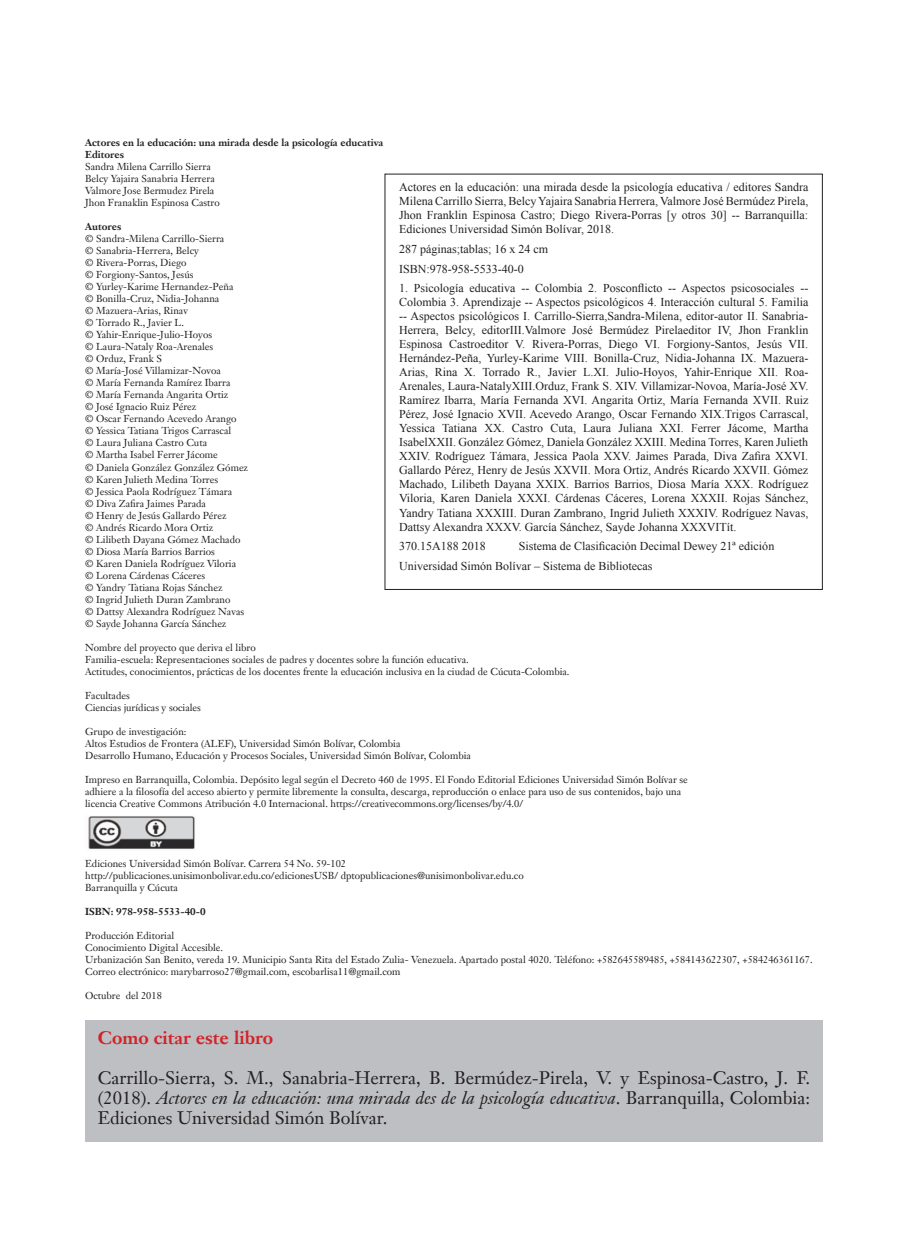
<style>
.page{position:relative;width:908px;height:1248px;background:#fff}
.page>*{position:absolute;margin:0;border:0;box-sizing:border-box;transform-origin:0 0}
.t1{font:18px "Janson Text LT";color:#231f20}
.t2{font:italic 18px "Janson Text";color:#231f20}
.t3{font:700 18px "Janson Text LT";color:#d1232a}
.t4{font:12px/14px "Times New Roman";color:#231f20;text-align:justify}
.t5{font:10px/12px "Janson Text LT";color:#231f20}
.t6{font:700 10px/12px "Janson Text LT";color:#231f20}
.s1{font-family:"Janson Text LT";font-style:normal}
</style>
<div class="page">
<img style="left:88px;top:816px;width:107px;height:33px">
<div style="left:85px;top:1020px;width:737px;height:121px;background:#bebfc2"></div>
<p class="t6" style="left:85px;top:137px;width:299px">Actores en la educación: una mirada desde la psicología educativa<br>Editores</p>
<p class="t5" style="left:85px;top:161px;width:136px">Sandra Milena Carrillo Sierra<br>Belcy Yajaira Sanabria Herrera<br>Valmore Jose Bermudez Pirela<br>Jhon Franaklin Espinosa Castro</p>
<p class="t6" style="left:85px;top:221px;width:38px">Autores</p>
<p class="t5" style="left:85px;top:233px;width:164px">© Sandra-Milena Carrillo-Sierra<br>© Sanabria-Herrera, Belcy<br>© Rivera-Porras, Diego<br>© Forgiony-Santos, Jesús<br>© Yurley-Karime Hernandez-Peña<br>© Bonilla-Cruz, Nidia-Johanna<br>© Mazuera-Arias, Rinav<br>© Torrado R., Javier L.<br>© Yahir-Enrique-Julio-Hoyos<br>© Laura-Nataly Roa-Arenales<br>© Orduz, Frank S<br>© María-José Villamizar-Novoa<br>© María Fernanda Ramírez Ibarra<br>© María Fernanda Angarita Ortiz<br>© José Ignacio Ruiz Pérez<br>© Oscar Fernando Acevedo Arango<br>© Yessica Tatiana Trigos Carrascal<br>© Laura Juliana Castro Cuta<br>© Martha Isabel Ferrer Jácome<br>© Daniela González González Gómez © Karen Julieth Medina Torres<br>© Jessica Paola Rodríguez Támara<br>© Diva Zafira Jaimes Parada<br>© Henry de Jesús Gallardo Pérez<br>© Andrés Ricardo Mora Ortiz<br>© Lilibeth Dayana Gómez Machado © Diosa María Barrios Barrios<br>© Karen Daniela Rodríguez Viloria<br>© Lorena Cárdenas Cáceres<br>© Yandry Tatiana Rojas Sánchez<br>© Ingrid Julieth Duran Zambrano<br>© Dattsy Alexandra Rodríguez Navas © Sayde Johanna García Sánchez</p>
<p class="t5" style="left:85px;top:641px;width:485px">Nombre del proyecto que deriva el libro<br>Familia-escuela: Representaciones sociales de padres y docentes sobre la función educativa.<br>Actitudes, conocimientos, prácticas de los docentes frente la educación inclusiva en la ciudad de Cúcuta-Colombia.</p>
<p class="t5" style="left:85px;top:689px;width:117px">Facultades<br>Ciencias jurídicas y sociales</p>
<p class="t5" style="left:85px;top:725px;width:387px">Grupo de investigación:<br>Altos Estudios de Frontera (ALEF), Universidad Simón Bolívar, Colombia<br>Desarrollo Humano, Educación y Procesos Sociales, Universidad Simón Bolívar, Colombia</p>
<p class="t5" style="left:85px;top:773px;width:604px">Impreso en Barranquilla, Colombia. Depósito legal según el Decreto 460 de 1995. El Fondo Editorial Ediciones Universidad Simón Bolívar se adhiere a la filosofía del acceso abierto y permite libremente la consulta, descarga, reproducción o enlace para uso de sus contenidos, bajo una licencia Creative Commons Atribución 4.0 Internacional. https://creativecommons.org/licenses/by/4.0/</p>
<p class="t4" style="left:399px;top:180px;width:410px">Actores en la educación: una mirada desde la psicología educativa / editores Sandra Milena Carrillo Sierra, Belcy Yajaira Sanabria Herrera, Valmore José Bermúdez Pirela, Jhon Franklin Espinosa Castro; Diego Rivera-Porras [y otros 30] -- Barranquilla:<br>Ediciones Universidad Simón Bolívar, 2018.</p>
<p class="t4" style="left:399px;top:239px;width:150px;line-height:19.6px">287 páginas;tablas; 16 x 24 cm<br>ISBN:978-958-5533-40-0</p>
<p class="t4" style="left:399px;top:281px;width:410px">1. Psicología educativa -- Colombia 2. Posconflicto -- Aspectos psicosociales -- Colombia 3. Aprendizaje -- Aspectos psicológicos 4. Interacción cultural 5. Familia -- Aspectos psicológicos I. Carrillo-Sierra,Sandra-Milena, editor-autor II. Sanabria-Herrera, Belcy, editorIII.Valmore José Bermúdez Pirelaeditor IV, Jhon Franklin Espinosa Castroeditor V. Rivera-Porras, Diego VI. Forgiony-Santos, Jesús VII.<br>Hernández-Peña, Yurley-Karime VIII. Bonilla-Cruz, Nidia-Johanna IX. Mazuera-Arias, Rina X. Torrado R., Javier L.XI. Julio-Hoyos, Yahir-Enrique XII. Roa-Arenales, Laura-NatalyXIII.Orduz, Frank S. XIV. Villamizar-Novoa, María-José XV.<br>Ramírez Ibarra, María Fernanda XVI. Angarita Ortiz, María Fernanda XVII. Ruiz Pérez, José Ignacio XVII. Acevedo Arango, Oscar Fernando XIX.Trigos Carrascal, Yessica Tatiana XX. Castro Cuta, Laura Juliana XXI. Ferrer Jácome, Martha IsabelXXII. González Gómez, Daniela González XXIII. Medina Torres, Karen Julieth XXIV. Rodríguez Támara, Jessica Paola XXV. Jaimes Parada, Diva Zafira XXVI.<br>Gallardo Pérez, Henry de Jesús XXVII. Mora Ortiz, Andrés Ricardo XXVII. Gómez Machado, Lilibeth Dayana XXIX. Barrios Barrios, Diosa María XXX. Rodríguez Viloria, Karen Daniela XXXI. Cárdenas Cáceres, Lorena XXXII. Rojas Sánchez, Yandry Tatiana XXXIII. Duran Zambrano, Ingrid Julieth XXXIV. Rodríguez Navas, Dattsy Alexandra XXXV. García Sánchez, Sayde Johanna XXXVITít.</p>
<p class="t4" style="left:399px;top:539px;width:88px">370.15A188 2018</p>
<p class="t4" style="left:399px;top:536px;width:376px;line-height:19.6px;text-indent:120px">Sistema de Clasificación Decimal Dewey 21ª edición<br>Universidad Simón Bolívar – Sistema de Bibliotecas</p>
<p class="t5" style="left:85px;top:857px;width:440px">Ediciones Universidad Simón Bolívar. Carrera 54 No. 59-102 http://publicaciones.unisimonbolivar.edu.co/edicionesUSB/ dptopublicaciones@unisimonbolivar.edu.co<br>Barranquilla y Cúcuta</p>
<p class="t6" style="left:85px;top:905px;width:122px">ISBN: 978-958-5533-40-0</p>
<p class="t5" style="left:85px;top:929px;width:728px">Producción Editorial<br>Conocimiento Digital Accesible.<br>Urbanización San Benito, vereda 19. Municipio Santa Rita del Estado Zulia- Venezuela. Apartado postal 4020. Teléfono: +582645589485, +584143622307, +584246361167.<br>Correo electrónico: marybarroso27@gmail.com, escobarlisa11@gmail.com</p>
<p class="t5" style="left:85px;top:989px;width:78px">Octubre del 2018</p>
<h1 class="t3" style="left:98px;top:1026px;width:176px">Como citar este libro</h1>
<h1 class="t1" style="left:98px;top:1066px;width:713px">Carrillo-Sierra, S. M., Sanabria-Herrera, B. Bermúdez-Pirela, V. y Espinosa-Castro, J. F.</h1>
<h1 class="t2" style="left:98px;top:1086px;width:713px"><span class="s1">(2018).</span> Actores en la educación: una mirada des de la psicología educativa<span class="s1">. Barranquilla, Colombia:</span></h1>
<h1 class="t1" style="left:98px;top:1106px;width:291px">Ediciones Universidad Simón Bolívar.</h1>
</div>
